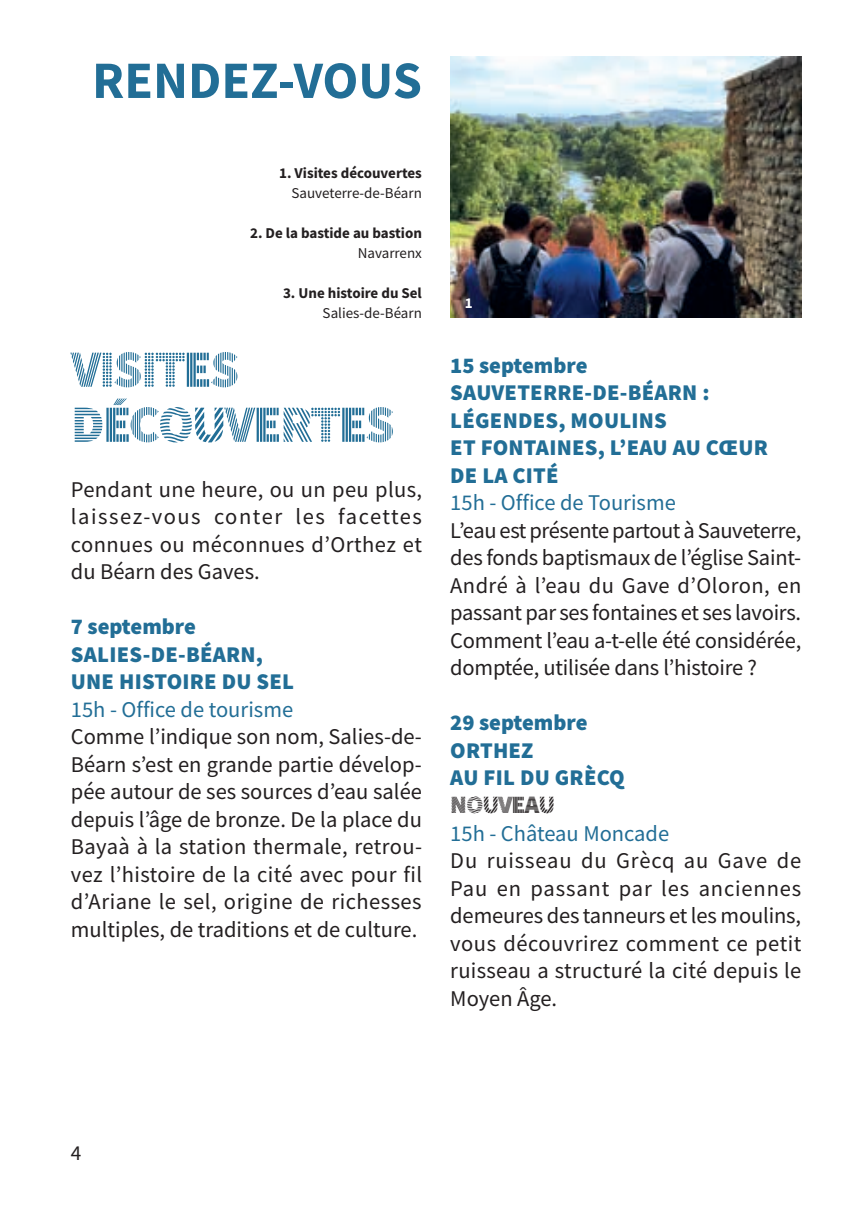
<style>
.page{position:relative;width:851px;height:1205px;background:#fff}
.page>*{position:absolute;margin:0;border:0;box-sizing:border-box;transform-origin:0 0}
.t1{font:900 52.5px/55px "Source Sans Pro DISPLAYV2";letter-spacing:-.04em;color:#226e96}
.t2{font:700 52.5px "Source Sans Pro";color:#226e96}
.t3{font:900 25px "Source Sans Pro DISPLAYV2";letter-spacing:-.04em;color:#231f20}
.t4{font:22.5px/27.5px "Source Sans Pro";color:#231f20;text-align:justify}
.t5{font:900 22.5px/27.5px "Source Sans Pro";letter-spacing:.01em;color:#226e96}
.t6{font:22.5px "Source Sans Pro";color:#226e96}
.t7{font:21.25px "Source Sans Pro";color:#231f20}
.t8{font:700 15px "Source Sans Pro";color:#231f20}
.t9{font:15px "Source Sans Pro";color:#231f20}
.t10{font:700 15px "Source Sans Pro";color:#fff}
</style>
<div class="page">
<img style="left:450px;top:57px;width:351px;height:261px">
<h1 class="t2" style="left:92px;top:45px;width:331px">RENDEZ-VOUS</h1>
<p class="t8" style="left:279px;top:163px;width:144px">1. Visites découvertes</p>
<p class="t9" style="left:291px;top:184px;width:132px">Sauveterre-de-Béarn</p>
<p class="t8" style="left:250px;top:223px;width:173px">2. De la bastide au bastion</p>
<p class="t9" style="left:358px;top:244px;width:66px">Navarrenx</p>
<p class="t8" style="left:283px;top:283px;width:140px">3. Une histoire du Sel</p>
<p class="t9" style="left:322px;top:304px;width:101px">Salies-de-Béarn</p>
<h1 class="t1" style="left:71px;top:343px;width:325px">VISITES<br>DÉCOUVERTES</h1>
<p class="t4" style="left:71px;top:475px;width:353px">Pendant une heure, ou un peu plus, laissez-vous conter les facettes connues ou méconnues d’Orthez et du Béarn des Gaves.</p>
<p class="t5" style="left:71px;top:613px;width:225px">7 septembre<br>SALIES-DE-BÉARN,<br>UNE HISTOIRE DU SEL</p>
<p class="t6" style="left:71px;top:695px;width:224px">15h - Office de tourisme</p>
<p class="t4" style="left:71px;top:723px;width:352px">Comme l’indique son nom, Salies-de-Béarn s’est en grande partie dévelop&shy;pée autour de ses sources d’eau salée depuis l’âge de bronze. De la place du Bayaà à la station thermale, retrou&shy;vez l’histoire de la cité avec pour fil d’Ariane le sel, origine de richesses multiples, de traditions et de culture.</p>
<p class="t10" style="left:464px;top:292px;width:9px">1</p>
<p class="t5" style="left:450px;top:351px;width:319px">15 septembre<br>SAUVETERRE-DE-BÉARN :<br>LÉGENDES, MOULINS<br>ET FONTAINES, L’EAU AU CŒUR<br>DE LA CITÉ</p>
<p class="t6" style="left:450px;top:489px;width:227px">15h - Office de Tourisme</p>
<p class="t4" style="left:450px;top:516px;width:352px">L’eau est présente partout à Sauveterre, des fonds baptismaux de l’église Saint-André à l’eau du Gave d’Oloron, en passant par ses fontaines et ses lavoirs.<br>Comment l’eau a-t-elle été considérée, domptée, utilisée dans l’histoire ?</p>
<p class="t5" style="left:450px;top:709px;width:176px">29 septembre<br>ORTHEZ<br>AU FIL DU GRÈCQ</p>
<p class="t3" style="left:450px;top:792px;width:106px">NOUVEAU</p>
<p class="t6" style="left:450px;top:819px;width:220px">15h - Château Moncade</p>
<p class="t4" style="left:450px;top:847px;width:352px">Du ruisseau du Grècq au Gave de Pau en passant par les anciennes demeures des tanneurs et les moulins, vous découvrirez comment ce petit ruisseau a structuré la cité depuis le Moyen Âge.</p>
<p class="t7" style="left:71px;top:1139px;width:12px">4</p>
</div>
